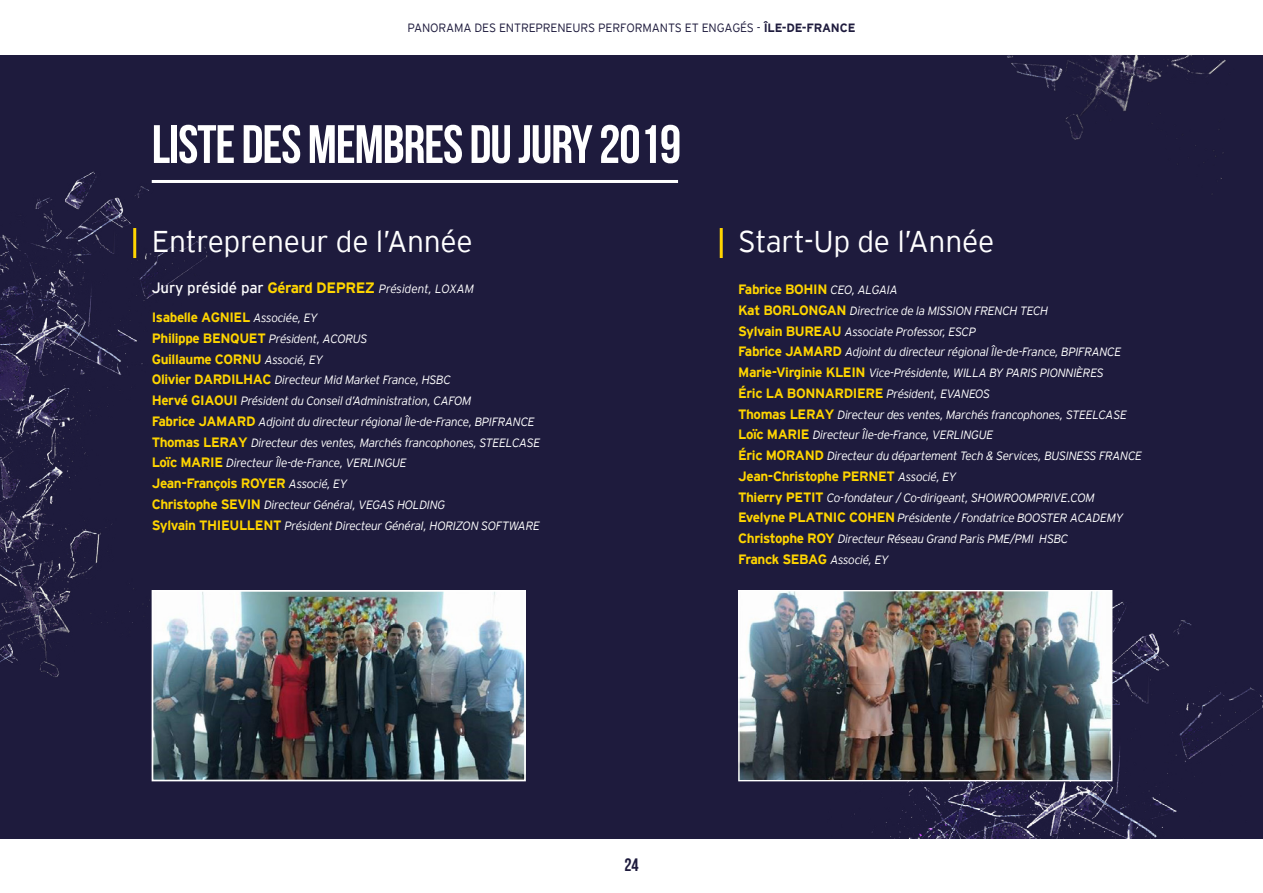
<style>
.page{position:relative;width:1263px;height:893px;background:#fff}
.page>*{position:absolute;margin:0;border:0;box-sizing:border-box;transform-origin:0 0}
.t1{font:54px "Bebas Neue";letter-spacing:-.02em;color:#fff}
.t2{font:300 30px "EY Interstate";letter-spacing:-.01em;color:#fff}
.t3{font:18px "Bebas Neue";color:#1e1b3d}
.t4{font:700 13.5px "EY Interstate";letter-spacing:-.03em;color:#ffd500}
.t5{font:italic 300 12px/20.7px "EY Interstate";letter-spacing:-.03em;color:#fff}
.t6{font:300 12px "EY Interstate";letter-spacing:-.01em;color:#1e1b3d}
.t7{font:italic 300 12px "EY Interstate";letter-spacing:-.01em;color:#fff}
.s1{font-weight:700}
.s2{font-weight:400;font-style:normal;font-size:15px}
.s3{font-weight:700;font-style:normal;font-size:15px;color:#ffd500}
.s4{font-weight:300;font-style:italic;font-size:12px;color:#fff}
.s5{font-weight:700;font-style:normal;font-size:13.5px;color:#ffd500}
</style>
<div class="page">
<div style="left:0;top:54px;width:1263px;height:785px;background:#1e1b3d"></div>
<img style="left:0;top:171px;width:285px;height:611px">
<img style="left:827px;top:590px;width:436px;height:249px">
<img style="left:936px;top:54px;width:327px;height:125px">
<img style="left:155px;top:593px;width:368px;height:185px">
<div style="left:152px;top:590px;width:374px;height:191px;border:2px solid #fff"></div>
<img style="left:740px;top:592px;width:370px;height:187px">
<div style="left:738px;top:590px;width:374px;height:191px;border:1px solid #fff"></div>
<hr style="left:152px;top:180px;width:526px;height:3px;background:#fff">
<hr style="left:133px;top:228px;width:3px;height:30px;background:#ffd500">
<div style="left:152px;top:308px;width:166px;height:16px;background:#1e1b3d"></div>
<div style="left:152px;top:329px;width:216px;height:16px;background:#1e1b3d"></div>
<div style="left:152px;top:349px;width:171px;height:17px;background:#1e1b3d"></div>
<div style="left:152px;top:370px;width:299px;height:17px;background:#1e1b3d"></div>
<div style="left:152px;top:391px;width:320px;height:16px;background:#1e1b3d"></div>
<div style="left:152px;top:412px;width:383px;height:16px;background:#1e1b3d"></div>
<div style="left:152px;top:432px;width:388px;height:17px;background:#1e1b3d"></div>
<div style="left:152px;top:453px;width:255px;height:17px;background:#1e1b3d"></div>
<div style="left:152px;top:474px;width:195px;height:16px;background:#1e1b3d"></div>
<div style="left:152px;top:495px;width:293px;height:16px;background:#1e1b3d"></div>
<div style="left:152px;top:515px;width:388px;height:17px;background:#1e1b3d"></div>
<hr style="left:720px;top:228px;width:3px;height:30px;background:#ffd500">
<p class="t6" style="left:407px;top:19px;width:449px">PANORAMA DES ENTREPRENEURS PERFORMANTS ET ENGAGÉS - <span class="s1">ÎLE-DE-FRANCE</span></p>
<h1 class="t1" style="left:152px;top:115px;width:531px">LISTE DES MEMBRES DU JURY 2019</h1>
<h2 class="t2" style="left:152px;top:220px;width:322px">Entrepreneur de l’Année</h2>
<p class="t7" style="left:152px;top:280px;width:324px"><span class="s2">Jury présidé par</span> <span class="s3">Gérard DEPREZ</span> Président, LOXAM</p>
<p class="t4" style="left:152px;top:308px;width:168px">Isabelle AGNIEL <span class="s4">Associée, EY</span></p>
<p class="t5" style="left:152px;top:327px;width:217px"><span class="s5">Philippe BENQUET</span> Président, ACORUS</p>
<p class="t4" style="left:152px;top:349px;width:173px">Guillaume CORNU <span class="s4">Associé, EY</span></p>
<p class="t5" style="left:152px;top:369px;width:390px"><span class="s5">Olivier DARDILHAC</span> Directeur Mid Market France, HSBC<br><span class="s5">Hervé GIAOUI</span> Président du Conseil d’Administration, CAFOM<br><span class="s5">Fabrice JAMARD</span> Adjoint du directeur régional Île-de-France, BPIFRANCE <span class="s5">Thomas LERAY</span> Directeur des ventes, Marchés francophones, STEELCASE <span class="s5">Loïc MARIE</span> Directeur Île-de-France, VERLINGUE</p>
<p class="t4" style="left:152px;top:474px;width:197px">Jean-François ROYER <span class="s4">Associé, EY</span></p>
<p class="t5" style="left:152px;top:493px;width:390px"><span class="s5">Christophe SEVIN</span> Directeur Général, VEGAS HOLDING<br><span class="s5">Sylvain THIEULLENT</span> Président Directeur Général, HORIZON SOFTWARE</p>
<h2 class="t2" style="left:738px;top:220px;width:257px">Start-Up de l’Année</h2>
<p class="t4" style="left:738px;top:279px;width:161px">Fabrice BOHIN <span class="s4">CEO, ALGAIA</span></p>
<p class="t5" style="left:738px;top:299px;width:385px"><span class="s5">Kat BORLONGAN</span> Directrice de la MISSION FRENCH TECH<br><span class="s5">Sylvain BUREAU</span> Associate Professor, ESCP<br><span class="s5">Fabrice JAMARD</span> Adjoint du directeur régional Île-de-France, BPIFRANCE <span class="s5">Marie-Virginie KLEIN</span> Vice-Présidente, WILLA BY PARIS PIONNIÈRES</p>
<p class="t4" style="left:738px;top:383px;width:254px">Éric LA BONNARDIERE <span class="s4">Président, EVANEOS</span></p>
<p class="t5" style="left:738px;top:403px;width:405px"><span class="s5">Thomas LERAY</span> Directeur des ventes, Marchés francophones, STEELCASE<br><span class="s5">Loïc MARIE</span> Directeur Île-de-France, VERLINGUE<br><span class="s5">Éric MORAND</span> Directeur du département Tech &amp; Services, BUSINESS FRANCE</p>
<p class="t4" style="left:738px;top:466px;width:220px">Jean-Christophe PERNET <span class="s4">Associé, EY</span></p>
<p class="t5" style="left:738px;top:486px;width:387px"><span class="s5">Thierry PETIT</span> Co-fondateur / Co-dirigeant, SHOWROOMPRIVE.COM<br><span class="s5">Evelyne PLATNIC COHEN</span> Présidente / Fondatrice BOOSTER ACADEMY<br><span class="s5">Christophe ROY</span> Directeur Réseau Grand Paris PME/PMI HSBC</p>
<p class="t4" style="left:738px;top:549px;width:152px">Franck SEBAG <span class="s4">Associé, EY</span></p>
<h3 class="t3" style="left:624px;top:855px;width:16px">24</h3>
</div>
